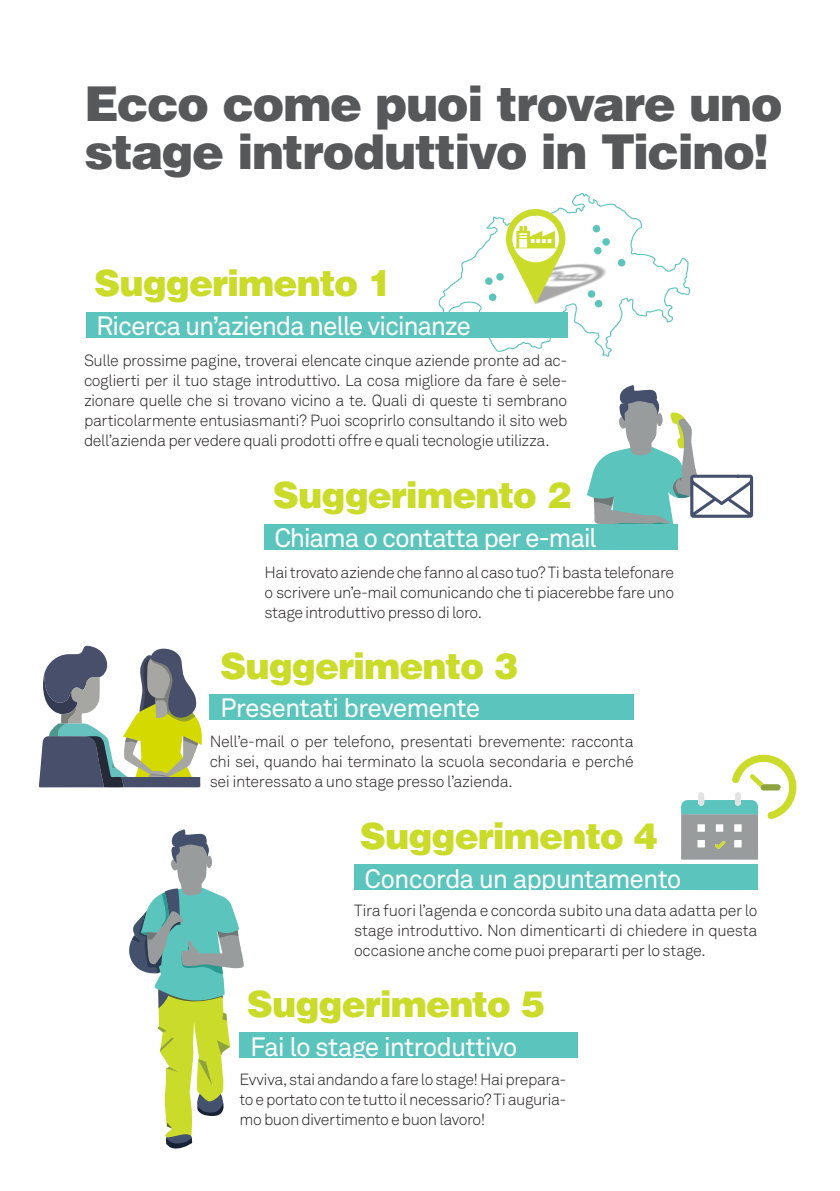
<style>
.page{position:relative;width:840px;height:1191px;background:#fff}
.page>*{position:absolute;margin:0;border:0;box-sizing:border-box;transform-origin:0 0}
.t1{font:900 48px/48px "Helvetica";letter-spacing:-.03em;color:#57585a}
.t2{font:900 36.2px "Helvetica";letter-spacing:-.03em;color:#cadb2a}
.t3{font:26.2px "Akkurat Pro";letter-spacing:-.04em;color:#fff}
.t4{font:16px/20px "Akkurat Light Pro";letter-spacing:-.025em;color:#231f20;text-align:justify}
</style>
<div class="page">
<div style="left:264px;top:523px;width:413px;height:26px;background:#5ac4bd"></div>
<svg style="left:586px;top:385px;width:166px;height:141px"></svg>
<svg style="left:438px;top:227px;width:252px;height:130px"></svg>
<img style="left:487px;top:192px;width:193px;height:134px">
<svg style="left:505px;top:209px;width:60px;height:95px"></svg>
<div style="left:592px;top:225px;width:8px;height:7px;background:#5ac4bd;border-radius:50%"></div>
<div style="left:617px;top:259px;width:8px;height:7px;background:#5ac4bd;border-radius:50%"></div>
<div style="left:587px;top:290px;width:8px;height:8px;background:#5ac4bd;border-radius:50%"></div>
<div style="left:594px;top:300px;width:8px;height:7px;background:#5ac4bd;border-radius:50%"></div>
<svg style="left:593px;top:247px;width:8px;height:7px"></svg>
<div style="left:602px;top:238px;width:7px;height:8px;background:#5ac4bd;border-radius:50%"></div>
<div style="left:496px;top:273px;width:7px;height:8px;background:#5ac4bd;border-radius:50%"></div>
<div style="left:485px;top:277px;width:7px;height:8px;background:#5ac4bd;border-radius:50%"></div>
<div style="left:488px;top:293px;width:8px;height:8px;background:#5ac4bd;border-radius:50%"></div>
<div style="left:86px;top:312px;width:481px;height:26px;background:#5ac4bd"></div>
<svg style="left:39px;top:645px;width:163px;height:142px"></svg>
<div style="left:209px;top:694px;width:424px;height:26px;background:#5ac4bd"></div>
<div style="left:239px;top:1032px;width:338px;height:26px;background:#5ac4bd"></div>
<svg style="left:129px;top:829px;width:115px;height:320px"></svg>
<div style="left:354px;top:864px;width:403px;height:26px;background:#5ac4bd"></div>
<svg style="left:681px;top:754px;width:115px;height:105px"></svg>
<h1 class="t1" style="left:84px;top:79px;width:700px">Ecco come puoi trovare uno stage introduttivo in Ticino!</h1>
<h2 class="t2" style="left:94px;top:259px;width:299px">Suggerimento 1</h2>
<h3 class="t3" style="left:96px;top:311px;width:376px">Ricerca un’azienda nelle vicinanze</h3>
<p class="t4" style="left:84px;top:351px;width:484px">Sulle prossime pagine, troverai elencate cinque aziende pronte ad ac&shy;coglierti per il tuo stage introduttivo. La cosa migliore da fare è sele&shy;zionare quelle che si trovano vicino a te. Quali di queste ti sembrano particolarmente entusiasmanti? Puoi scoprirlo consultando il sito web dell’azienda per vedere quali prodotti offre e quali tecnologie utilizza.</p>
<h2 class="t2" style="left:273px;top:471px;width:299px">Suggerimento 2</h2>
<h3 class="t3" style="left:274px;top:522px;width:324px">Chiama o contatta per e-mail</h3>
<p class="t4" style="left:264px;top:562px;width:411px">Hai trovato aziende che fanno al caso tuo? Ti basta telefonare o scrivere un’e-mail comunicando che ti piacerebbe fare uno stage introduttivo presso di loro.</p>
<h2 class="t2" style="left:220px;top:642px;width:299px">Suggerimento 3</h2>
<h3 class="t3" style="left:220px;top:693px;width:261px">Presentati brevemente</h3>
<p class="t4" style="left:209px;top:731px;width:425px">Nell’e-mail o per telefono, presentati brevemente: racconta chi sei, quando hai terminato la scuola secondaria e perché sei interessato a uno stage presso l’azienda.</p>
<h2 class="t2" style="left:360px;top:812px;width:299px">Suggerimento 4</h2>
<h3 class="t3" style="left:364px;top:863px;width:318px">Concorda un appuntamento</h3>
<p class="t4" style="left:354px;top:900px;width:405px">Tira fuori l’agenda e concorda subito una data adatta per lo stage introduttivo. Non dimenticarti di chiedere in questa occasione anche come puoi prepararti per lo stage.</p>
<h2 class="t2" style="left:247px;top:979px;width:299px">Suggerimento 5</h2>
<h3 class="t3" style="left:250px;top:1031px;width:269px">Fai lo stage introduttivo</h3>
<p class="t4" style="left:239px;top:1070px;width:328px">Evviva, stai andando a fare lo stage! Hai prepara&shy;to e portato con te tutto il necessario? Ti auguria&shy;mo buon divertimento e buon lavoro!</p>
</div>
